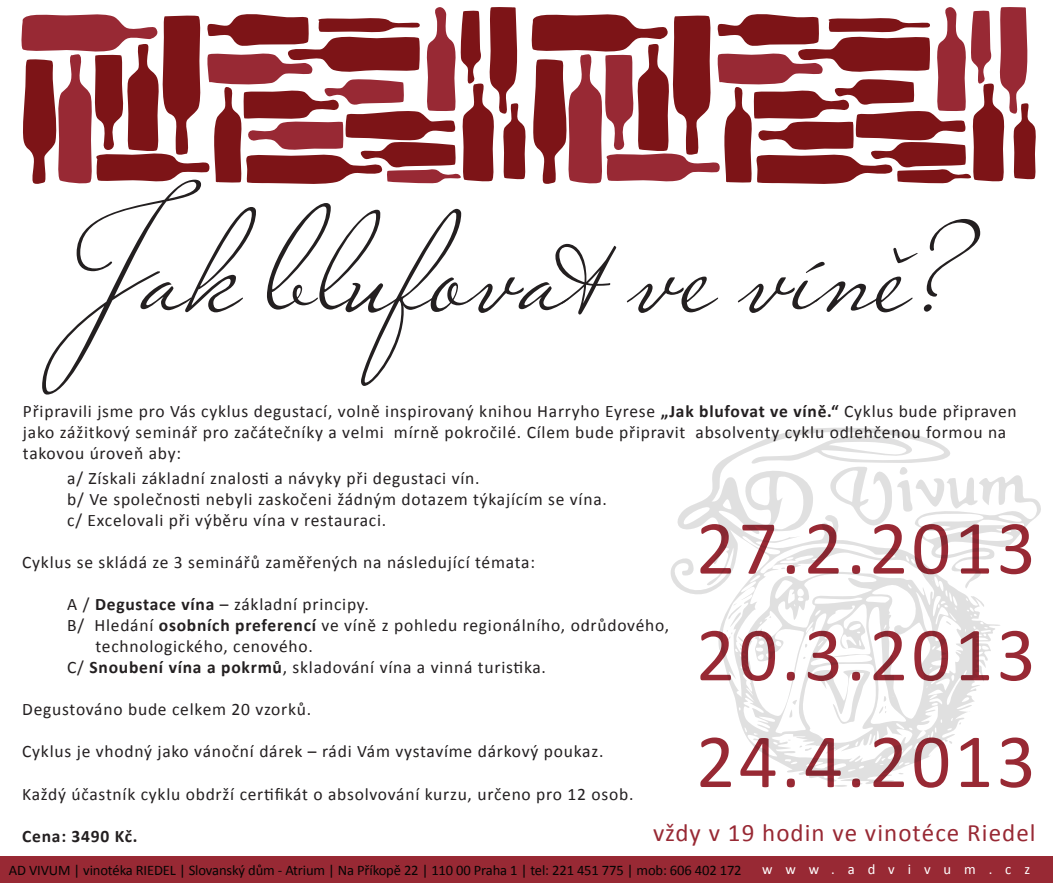
<style>
.page{position:relative;width:1053px;height:883px;background:#fff}
.page>*{position:absolute;margin:0;border:0;box-sizing:border-box;transform-origin:0 0}
.t1{font:146px "Miss Le Gatees";color:#231f20}
.t2{font:77.25px/106.8px "Calibri";letter-spacing:.045em;color:#982934;text-align:justify}
.t3{font:25px "Calibri";letter-spacing:.045em;color:#982934}
.t4{font:17.5px/21px "Calibri";letter-spacing:.045em;color:#231f20}
.t5{font:700 17.5px "Calibri";letter-spacing:.045em;color:#231f20}
.t6{font:14.62px "Calibri";letter-spacing:-.01em;color:#050504}
.t7{font:14.62px "Calibri";letter-spacing:.885em;color:#fff}
.s1{font-weight:700}
</style>
<div class="page">
<svg style="left:21px;top:7px;width:1015px;height:177px"></svg>
<svg style="left:670px;top:428px;width:370px;height:359px"></svg>
<div style="left:0;top:856px;width:1052px;height:27px;background:#982934"></div>
<h1 class="t1" style="left:75px;top:173px;width:879px">Jak blufovat ve víne?ˇ</h1>
<p class="t4" style="left:23px;top:401px;width:995px">Připravili jsme pro Vás cyklus degustací, volně inspirovaný knihou Harryho Eyrese <span class="s1">„Jak blufovat ve víně.“</span> Cyklus bude připraven jako zážitkový seminář pro začátečníky a velmi mírně pokročilé. Cílem bude připravit absolventy cyklu odlehčenou formou na takovou úroveň aby:</p>
<p class="t4" style="left:67px;top:468px;width:541px">a/ Získali základní znalosti a návyky při degustaci vín.<br>b/ Ve společnosti nebyli zaskočeni žádným dotazem týkajícím se vína. c/ Excelovali při výběru vína v restauraci.</p>
<p class="t4" style="left:22px;top:552px;width:514px">Cyklus se skládá ze 3 seminářů zaměřených na následující témata:</p>
<p class="t4" style="left:67px;top:594px;width:303px">A / <span class="s1">Degustace vína</span> – základní principy.</p>
<p class="t4" style="left:67px;top:615px;width:603px">B/ Hledání <span class="s1">osobních preferencí</span> ve víně z pohledu regionálního, odrůdového,</p>
<p class="t4" style="left:95px;top:636px;width:219px">technologického, cenového.</p>
<p class="t4" style="left:67px;top:657px;width:480px">C/ <span class="s1">Snoubení vína a pokrmů</span>, skladování vína a vinná turistika.</p>
<p class="t4" style="left:22px;top:699px;width:290px">Degustováno bude celkem 20 vzorků.</p>
<p class="t4" style="left:22px;top:741px;width:582px">Cyklus je vhodný jako vánoční dárek – rádi Vám vystavíme dárkový poukaz.</p>
<p class="t4" style="left:22px;top:783px;width:612px">Každý účastník cyklu obdrží certifikát o absolvování kurzu, určeno pro 12 osob.</p>
<p class="t5" style="left:22px;top:824px;width:117px">Cena: 3490 Kč.</p>
<h2 class="t2" style="left:696px;top:495px;width:341px">27.2.2013<br>20.3.2013<br>24.4.2013</h2>
<h3 class="t3" style="left:653px;top:817px;width:384px">vždy v 19 hodin ve vinotéce Riedel</h3>
<p class="t6" style="left:9px;top:861px;width:734px">AD VIVUM | vinotéka RIEDEL | Slovanský dům - Atrium | Na Příkopě 22 | 110 00 Praha 1 | tel: 221 451 775 | mob: 606 402 172</p>
<p class="t7" style="left:762px;top:860px;width:269px">www.advivum.cz</p>
</div>
